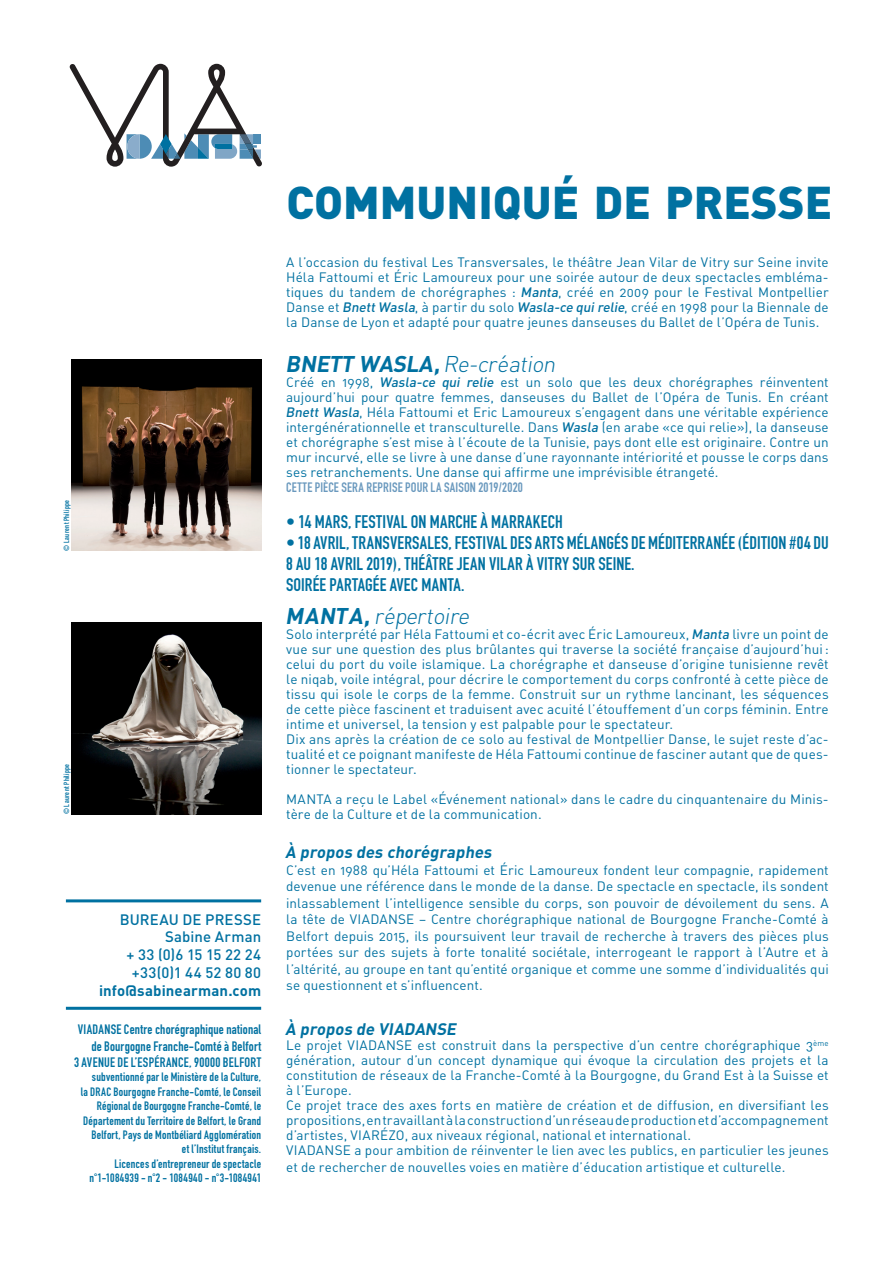
<style>
.page{position:relative;width:893px;height:1263px;background:#fff}
.page>*{position:absolute;margin:0;border:0;box-sizing:border-box;transform-origin:0 0}
.t1{font:900 45.3px "DIN";color:#0071a1}
.t2{font:700 22.5px "It DIN";letter-spacing:-.015em;color:#0071a1}
.t3{font:300 22.5px "It DIN";color:#0071a1}
.t4{font:18px/21px "DIN Engschrift";letter-spacing:.01em;color:#0071a1}
.t5{font:700 16.5px "It DIN";letter-spacing:-.005em;color:#0071a1}
.t6{font:500 15px/18px "DIN";letter-spacing:.01em;color:#0071a1;text-align:right}
.t7{font:700 15px "DIN";letter-spacing:.01em;color:#0071a1}
.t8{font:13.5px/15px "DIN Regular Alternate";letter-spacing:.01em;color:#0071a1;text-align:justify}
.t9{font:13.5px/16.2px "DIN Engschrift Alternate";letter-spacing:.01em;color:#0071a1;text-align:right}
.t10{font:13.5px "DIN Engschrift";letter-spacing:.015em;color:#6a99be}
.t11{font:13.5px "DIN Engschrift";letter-spacing:.02em;color:#0071a1}
.t12{font:12px/14.4px "DIN Engschrift Alternate";letter-spacing:.015em;color:#0071a1;text-align:right}
.t13{font:7.5px "DIN Engschrift";letter-spacing:.045em;color:#0071a1}
.s1{font-family:"It DIN";font-weight:500}
.s2{font-weight:300}
.s3{font-weight:700}
</style>
<div class="page">
<img style="left:72px;top:623px;width:189px;height:191px">
<img style="left:72px;top:359px;width:189px;height:192px">
<svg style="left:70px;top:64px;width:192px;height:103px"></svg>
<hr style="left:66px;top:1007px;width:195px;height:3px;background:#0071a1">
<hr style="left:66px;top:899px;width:195px;height:3px;background:#0071a1">
<p class="t13" style="left:62px;top:551px;width:52px;rotate:-90deg">© Laurent Philippe</p>
<p class="t13" style="left:62px;top:814px;width:52px;rotate:-90deg">© Laurent Philippe</p>
<p class="t6" style="left:120px;top:909px;width:143px">BUREAU DE PRESSE<br>Sabine Arman<br>+ 33 (0)6 15 15 22 24 +33(0)1 44 52 80 80</p>
<p class="t7" style="left:99px;top:981px;width:164px">info@sabinearman.com</p>
<p class="t9" style="left:78px;top:1021px;width:185px">VIADANSE Centre chorégraphique national de Bourgogne Franche-Comté à Belfort</p>
<p class="t11" style="left:74px;top:1054px;width:189px">3 AVENUE DE L’ESPÉRANCE, 90000 BELFORT</p>
<p class="t12" style="left:81px;top:1070px;width:182px">subventionné par le Ministère de la Culture,<br>la DRAC Bourgogne Franche-Comté, le Conseil Régional de Bourgogne Franche-Comté, le Département du Territoire de Belfort, le Grand Belfort, Pays de Montbéliard Agglomération<br>et l’Institut français.<br>Licences d’entrepreneur de spectacle n°1-1084939 - n°2 - 1084940 - n°3-1084941</p>
<h1 class="t1" style="left:287px;top:172px;width:547px">COMMUNIQUÉ DE PRESSE</h1>
<p class="t8" style="left:286px;top:255px;width:544px">A l’occasion du festival Les Transversales, le théâtre Jean Vilar de Vitry sur Seine invite Héla Fattoumi et Éric Lamoureux pour une soirée autour de deux spectacles embléma&shy;tiques du tandem de chorégraphes : <span class="s1">Manta</span>, créé en 2009 pour le Festival Montpellier Danse et <span class="s1">Bnett Wasla</span>, à partir du solo <span class="s1">Wasla-ce qui relie</span>, créé en 1998 pour la Biennale de la Danse de Lyon et adapté pour quatre jeunes danseuses du Ballet de l’Opéra de Tunis.</p>
<h2 class="t2" style="left:286px;top:350px;width:271px">BNETT WASLA, <span class="s2">Re-création</span></h2>
<p class="t8" style="left:286px;top:375px;width:544px">Créé en 1998, <span class="s1">Wasla-ce qui relie</span> est un solo que les deux chorégraphes réinventent aujourd’hui pour quatre femmes, danseuses du Ballet de l’Opéra de Tunis. En créant <span class="s1">Bnett Wasla</span>, Héla Fattoumi et Eric Lamoureux s’engagent dans une véritable expérience intergénérationnelle et transculturelle. Dans <span class="s1">Wasla</span> (en arabe «ce qui relie»), la danseuse et chorégraphe s’est mise à l’écoute de la Tunisie, pays dont elle est originaire. Contre un mur incurvé, elle se livre à une danse d’une rayonnante intériorité et pousse le corps dans ses retranchements. Une danse qui affirme une imprévisible étrangeté.</p>
<p class="t10" style="left:286px;top:480px;width:238px">CETTE PIÈCE SERA REPRISE POUR LA SAISON 2019/2020</p>
<h3 class="t4" style="left:286px;top:512px;width:278px">• 14 MARS, FESTIVAL ON MARCHE À MARRAKECH</h3>
<h3 class="t4" style="left:286px;top:533px;width:544px">• 18 AVRIL, TRANSVERSALES, FESTIVAL DES ARTS MÉLANGÉS DE MÉDITERRANÉE (ÉDITION #04 DU<br>8 AU 18 AVRIL 2019), THÉÂTRE JEAN VILAR À VITRY SUR SEINE.<br>SOIRÉE PARTAGÉE AVEC MANTA.</h3>
<h2 class="t3" style="left:286px;top:602px;width:185px"><span class="s3">MANTA,</span> répertoire</h2>
<p class="t8" style="left:286px;top:627px;width:544px;text-align:left">Solo interprété par Héla Fattoumi et co-écrit avec Éric Lamoureux, <span class="s1">Manta</span> livre un point de vue sur une question des plus brûlantes qui traverse la société française d’aujourd’hui: celui du port du voile islamique. La chorégraphe et danseuse d’origine tunisienne revêt le niqab, voile intégral, pour décrire le comportement du corps confronté à cette pièce de tissu qui isole le corps de la femme. Construit sur un rythme lancinant, les séquences de cette pièce fascinent et traduisent avec acuité l’étouffement d’un corps féminin. Entre intime et universel, la tension y est palpable pour le spectateur.<br>Dix ans après la création de ce solo au festival de Montpellier Danse, le sujet reste d’ac&shy;tualité et ce poignant manifeste de Héla Fattoumi continue de fasciner autant que de ques&shy;tionner le spectateur.</p>
<p class="t8" style="left:286px;top:792px;width:544px">MANTA a reçu le Label «Événement national» dans le cadre du cinquantenaire du Minis&shy;tère de la Culture et de la communication.</p>
<p class="t5" style="left:286px;top:841px;width:208px">À propos des chorégraphes</p>
<p class="t8" style="left:286px;top:861px;width:544px;line-height:16.5px">C’est en 1988 qu’Héla Fattoumi et Éric Lamoureux fondent leur compagnie, rapidement devenue une référence dans le monde de la danse. De spectacle en spectacle, ils sondent inlassablement l’intelligence sensible du corps, son pouvoir de dévoilement du sens. A la tête de VIADANSE – Centre chorégraphique national de Bourgogne Franche-Comté à Belfort depuis 2015, ils poursuivent leur travail de recherche à travers des pièces plus portées sur des sujets à forte tonalité sociétale, interrogeant le rapport à l’Autre et à l’altérité, au groupe en tant qu’entité organique et comme une somme d’individualités qui se questionnent et s’influencent.</p>
<p class="t5" style="left:286px;top:1018px;width:172px">À propos de VIADANSE</p>
<p class="t8" style="left:286px;top:1037px;width:544px;text-align:left">Le projet VIADANSE est construit dans la perspective d’un centre chorégraphique 3<sup>ème </sup>génération, autour d’un concept dynamique qui évoque la circulation des projets et la constitution de réseaux de la Franche-Comté à la Bourgogne, du Grand Est à la Suisse et à l’Europe.<br>Ce projet trace des axes forts en matière de création et de diffusion, en diversifiant les propositions, en travaillant à la construction d’un réseau de production et d’accompagnement d’artistes, VIARÉZO, aux niveaux régional, national et international.<br>VIADANSE a pour ambition de réinventer le lien avec les publics, en particulier les jeunes</p>
<p class="t8" style="left:286px;top:1159px;width:501px">et de rechercher de nouvelles voies en matière d’éducation artistique et culturelle.</p>
</div>
